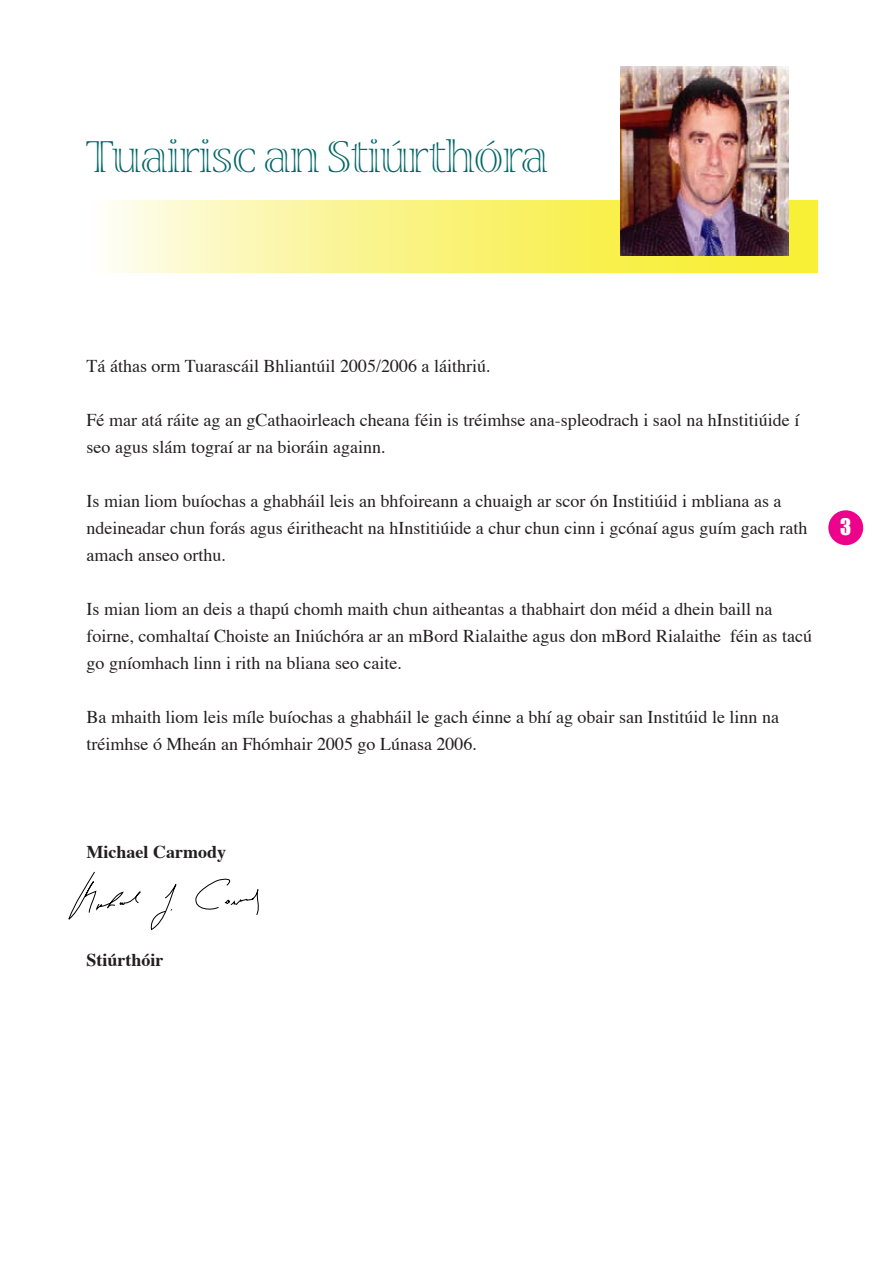
<style>
.page{position:relative;width:893px;height:1263px;background:#fff}
.page>*{position:absolute;margin:0;border:0;box-sizing:border-box;transform-origin:0 0}
.t1{font:300 45px "Viva Std";color:#066}
.t2{font:21px "Impact";color:#fff}
.t3{font:18px/27px "Times";color:#231f20}
.t4{font:700 18px "Times";color:#231f20}
</style>
<div class="page">
<svg style="left:68px;top:871px;width:191px;height:60px"></svg>
<svg style="left:109px;top:201px;width:709px;height:71px;background:#f9f38a"></svg>
<img style="left:621px;top:66px;width:168px;height:189px">
<div style="left:828px;top:510px;width:35px;height:35px;background:#ed028c;border-radius:50%"></div>
<h1 class="t1" style="left:87px;top:134px;width:463px">Tuairisc an Stiúrthóra</h1>
<p class="t3" style="left:87px;top:351px;width:406px">Tá áthas orm Tuarascáil Bhliantúil 2005/2006 a láithriú.</p>
<p class="t3" style="left:87px;top:405px;width:714px">Fé mar atá ráite ag an gCathaoirleach cheana féin is tréimhse ana-spleodrach i saol na hInstitiúide í seo agus slám tograí ar na bioráin againn.</p>
<p class="t3" style="left:87px;top:486px;width:722px">Is mian liom buíochas a ghabháil leis an bhfoireann a chuaigh ar scor ón Institiúid i mbliana as a ndeineadar chun forás agus éiritheacht na hInstitiúide a chur chun cinn i gcónaí agus guím gach rath amach anseo orthu.</p>
<p class="t3" style="left:87px;top:594px;width:727px">Is mian liom an deis a thapú chomh maith chun aitheantas a thabhairt don méid a dhein baill na foirne, comhaltaí Choiste an Iniúchóra ar an mBord Rialaithe agus don mBord Rialaithe féin as tacú go gníomhach linn i rith na bliana seo caite.</p>
<p class="t3" style="left:87px;top:702px;width:694px">Ba mhaith liom leis míle buíochas a ghabháil le gach éinne a bhí ag obair san Institúid le linn na tréimhse ó Mheán an Fhómhair 2005 go Lúnasa 2006.</p>
<p class="t2" style="left:840px;top:514px;width:13px">3</p>
<p class="t4" style="left:87px;top:834px;width:141px">Michael Carmody</p>
<p class="t4" style="left:87px;top:942px;width:79px">Stiúrthóir</p>
</div>
